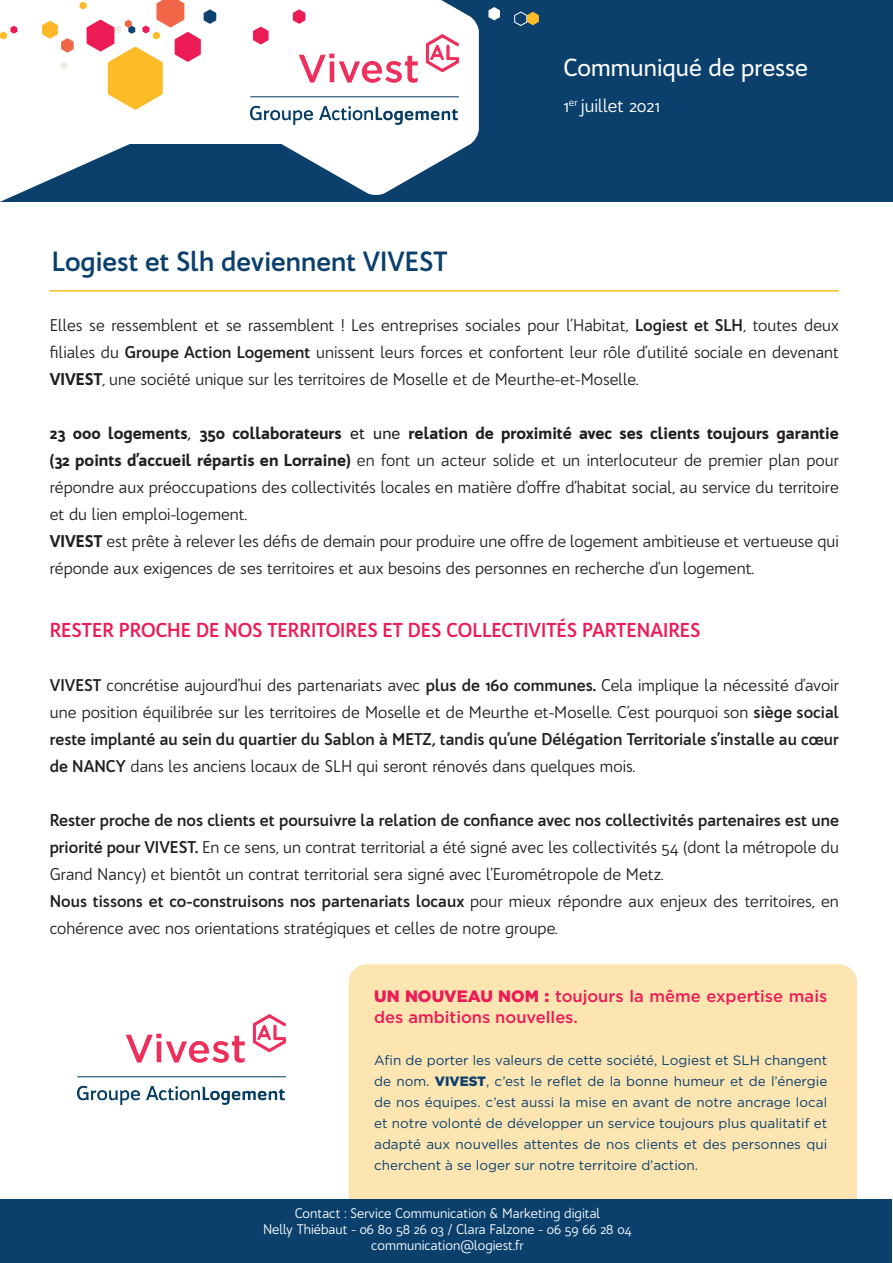
<style>
.page{position:relative;width:893px;height:1263px;background:#fff}
.page>*{position:absolute;margin:0;border:0;box-sizing:border-box;transform-origin:0 0}
.t1{font:700 27px "Bw Quinta Pro";color:#0b406d}
.t2{font:500 24px "Bw Quinta Pro";color:#fff}
.t3{font:700 19.5px "Bw Quinta Pro";color:#ed1b56}
.t4{font:18px "Bw Quinta Pro";color:#fff}
.t5{font:16.5px/27px "Bw Quinta Pro";color:#231f20;text-align:justify}
.t6{font:500 16.5px/21px "Gotham";color:#ed1b56}
.t7{font:13.5px/21px "Gotham";color:#0b406d;text-align:justify}
.t8{font:13.5px/16.2px "Bw Quinta Pro";color:#fff;text-align:center}
.s1{font-weight:700}
.s2{font-weight:900}
.s3{font-weight:500}
</style>
<div class="page">
<div style="left:0;top:0;width:893px;height:201px;background:#0b406d"></div>
<hr style="left:50px;top:290px;width:789px;height:2px;background:#fdbb28">
<div style="left:0;top:0;width:342px;height:144px;background:#fff"></div>
<svg style="left:253px;top:0;width:286px;height:195px"></svg>
<svg style="left:0;top:0;width:216px;height:202px"></svg>
<img style="left:250px;top:35px;width:208px;height:90px">
<div style="left:349px;top:964px;width:508px;height:299px;background:#fde5b2"></div>
<div style="left:1px;top:1199px;width:891px;height:63px;background:#0b406d"></div>
<img style="left:78px;top:1014px;width:207px;height:90px">
<h1 class="t1" style="left:52px;top:244px;width:397px">Logiest et Slh deviennent VIVEST</h1>
<h2 class="t2" style="left:563px;top:53px;width:246px">Communiqué de presse</h2>
<p class="t4" style="left:563px;top:95px;width:98px">1<sup>er</sup> juillet 2021</p>
<p class="t5" style="left:50px;top:312px;width:791px">Elles se ressemblent et se rassemblent ! Les entreprises sociales pour l’Habitat, <span class="s1">Logiest et SLH</span>, toutes deux filiales du <span class="s1">Groupe Action Logement</span> unissent leurs forces et confortent leur rôle d’utilité sociale en devenant <span class="s2">VIVEST</span>, une société unique sur les territoires de Moselle et de Meurthe-et-Moselle.</p>
<p class="t5" style="left:50px;top:420px;width:791px;text-align:left"><span class="s2">23 000 logements</span><span class="s3">,</span> <span class="s2">350 collaborateurs</span> <span class="s3">et une</span> <span class="s2">relation de proximité avec ses clients toujours garantie (32 points d’accueil répartis en Lorraine)</span> en font un acteur solide et un interlocuteur de premier plan pour répondre aux préoccupations des collectivités locales en matière d’offre d’habitat social, au service du territoire et du lien emploi-logement.<br><span class="s2">VIVEST</span> est prête à relever les défis de demain pour produire une offre de logement ambitieuse et vertueuse qui réponde aux exigences de ses territoires et aux besoins des personnes en recherche d’un logement.</p>
<p class="t3" style="left:50px;top:618px;width:652px">RESTER PROCHE DE NOS TERRITOIRES ET DES COLLECTIVITÉS PARTENAIRES</p>
<p class="t5" style="left:50px;top:672px;width:791px"><span class="s1">VIVEST</span> concrétise aujourd’hui des partenariats avec <span class="s1">plus de 160 communes.</span> Cela implique la nécessité d’avoir une position équilibrée sur les territoires de Moselle et de Meurthe et-Moselle. C’est pourquoi son <span class="s1">siège social reste implanté au sein du quartier du Sablon à METZ, tandis qu’une Délégation Territoriale s’installe au cœur de NANCY</span> dans les anciens locaux de SLH qui seront rénovés dans quelques mois.</p>
<p class="t5" style="left:50px;top:807px;width:791px;text-align:left"><span class="s1">Rester proche de nos clients et poursuivre la relation de confiance avec nos collectivités partenaires est une priorité pour VIVEST.</span> En ce sens, un contrat territorial a été signé avec les collectivités 54 (dont la métropole du Grand Nancy) et bientôt un contrat territorial sera signé avec l’Eurométropole de Metz.<br><span class="s1">Nous tissons et co-construisons nos partenariats locaux</span> pour mieux répondre aux enjeux des territoires, en cohérence avec nos orientations stratégiques et celles de notre groupe.</p>
<p class="t6" style="left:374px;top:986px;width:455px"><span class="s2">UN NOUVEAU NOM :</span> toujours la même expertise mais des ambitions nouvelles.</p>
<p class="t7" style="left:374px;top:1050px;width:455px">Afin de porter les valeurs de cette société, Logiest et SLH changent de nom. <span class="s2">VIVEST</span>, c’est le reflet de la bonne humeur et de l’énergie de nos équipes. c’est aussi la mise en avant de notre ancrage local et notre volonté de développer un service toujours plus qualitatif et adapté aux nouvelles attentes de nos clients et des personnes qui cherchent à se loger sur notre territoire d’action.</p>
<p class="t8" style="left:263px;top:1205px;width:370px">Contact : Service Communication &amp; Marketing digital<br>Nelly Thiébaut - 06 80 58 26 03 / Clara Falzone - 06 59 66 28 04 communication@logiest.fr</p>
</div>
